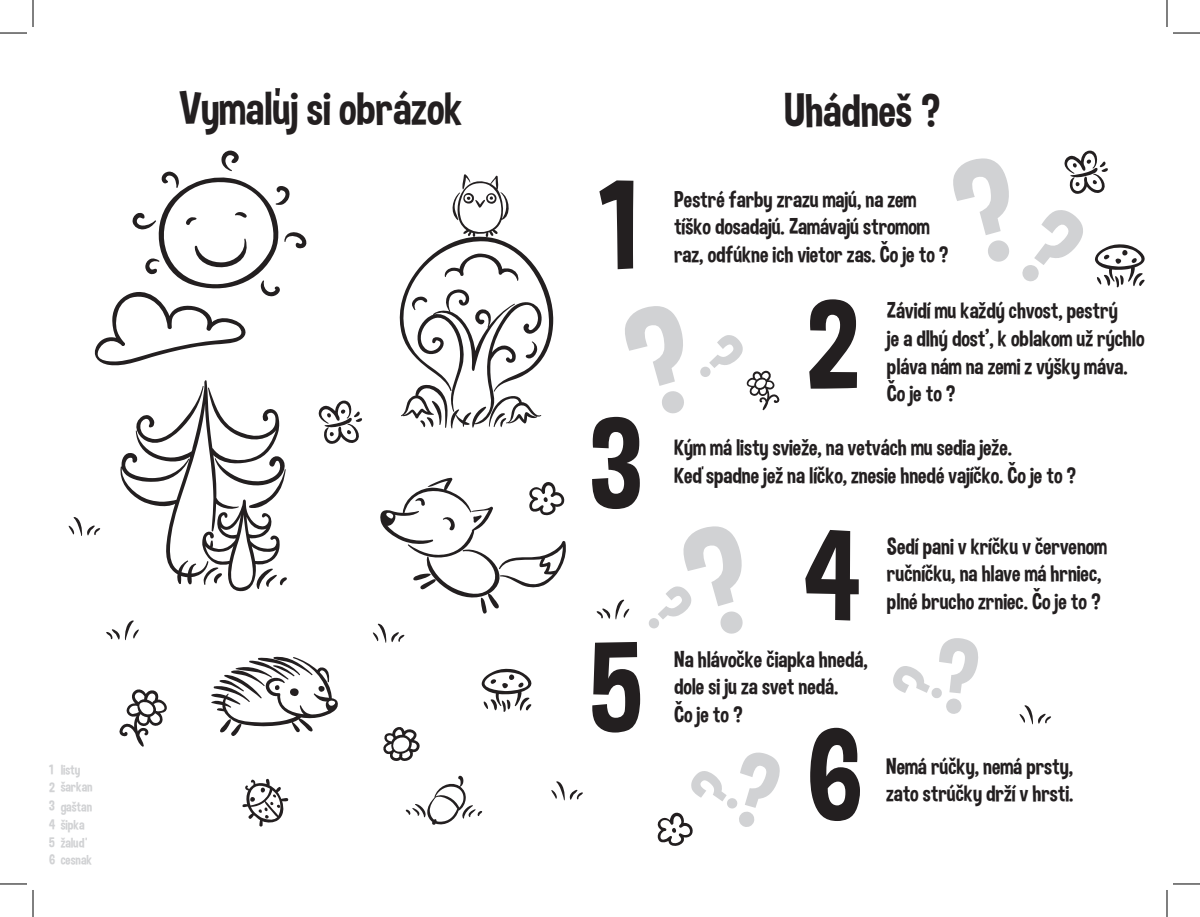
<style>
.page{position:relative;width:1200px;height:917px;background:#fff}
.page>*{position:absolute;margin:0;border:0;box-sizing:border-box;transform-origin:0 0}
.t1{font:127.6px/225.4px "Dimbo";color:#231f20}
.t2{font:47px "Dimbo";color:#231f20}
.t3{font:23px/27.6px "Dimbo";color:#231f20}
.t4{font:14px/17.8px "Dimbo";color:#d1d2d4}
</style>
<div class="page">
<svg style="left:242px;top:778px;width:47px;height:49px"></svg>
<svg style="left:119px;top:689px;width:48px;height:58px"></svg>
<svg style="left:383px;top:727px;width:37px;height:34px"></svg>
<svg style="left:406px;top:775px;width:76px;height:50px"></svg>
<svg style="left:94px;top:150px;width:213px;height:216px"></svg>
<svg style="left:120px;top:380px;width:167px;height:212px"></svg>
<svg style="left:481px;top:668px;width:51px;height:44px"></svg>
<svg style="left:1095px;top:244px;width:50px;height:43px"></svg>
<svg style="left:318px;top:400px;width:44px;height:44px"></svg>
<svg style="left:1064px;top:150px;width:44px;height:44px"></svg>
<svg style="left:211px;top:656px;width:127px;height:80px"></svg>
<svg style="left:373px;top:623px;width:31px;height:20px"></svg>
<svg style="left:1019px;top:705px;width:32px;height:19px"></svg>
<svg style="left:551px;top:781px;width:32px;height:19px"></svg>
<svg style="left:69px;top:517px;width:31px;height:19px"></svg>
<svg style="left:106px;top:620px;width:33px;height:20px"></svg>
<svg style="left:596px;top:599px;width:33px;height:20px"></svg>
<svg style="left:380px;top:477px;width:186px;height:137px"></svg>
<svg style="left:399px;top:174px;width:155px;height:254px"></svg>
<svg style="left:275px;top:88px;width:5px;height:8px"></svg>
<svg style="left:1022px;top:210px;width:61px;height:71px"></svg>
<svg style="left:625px;top:306px;width:59px;height:107px"></svg>
<svg style="left:700px;top:335px;width:80px;height:75px"></svg>
<svg style="left:649px;top:526px;width:94px;height:108px"></svg>
<svg style="left:657px;top:752px;width:123px;height:94px"></svg>
<svg style="left:893px;top:638px;width:85px;height:76px"></svg>
<svg style="left:953px;top:158px;width:56px;height:104px"></svg>
<svg style="left:0;top:33px;width:27px;height:1px"></svg>
<svg style="left:1173px;top:33px;width:27px;height:1px"></svg>
<svg style="left:0;top:883px;width:27px;height:1px"></svg>
<svg style="left:33px;top:0;width:1px;height:27px"></svg>
<svg style="left:33px;top:890px;width:1px;height:26px"></svg>
<svg style="left:1166px;top:0;width:2px;height:27px"></svg>
<svg style="left:1166px;top:883px;width:34px;height:33px"></svg>
<p class="t4" style="left:49px;top:760px;width:45px;line-height:17.3px">1 listy<br>2 šarkan</p>
<p class="t4" style="left:49px;top:797px;width:44px">3 gaštan<br>4 šipka<br>5 žalud<br>6 cesnak</p>
<h2 class="t2" style="left:180px;top:79px;width:284px">Vymaluj si obrázok</h2>
<h2 class="t2" style="left:784px;top:82px;width:158px">Uhádneš ?</h2>
<h1 class="t1" style="left:598px;top:113px;width:39px">1</h1>
<h1 class="t1" style="left:590px;top:351px;width:53px">3<br>5</h1>
<p class="t3" style="left:674px;top:185px;width:276px">Pestré farby zrazu majú, na zem tíško dosadajú. Zamávajú stromom raz, odfúkne ich vietor zas. Čo je to ?</p>
<p class="t3" style="left:887px;top:296px;width:259px">Závidí mu každý chvost, pestrý<br>je a dlhý dosť, k oblakom už rýchlo pláva nám na zemi z výšky máva.<br>Čo je to ?</p>
<h1 class="t1" style="left:806px;top:233px;width:55px">2</h1>
<p class="t3" style="left:674px;top:433px;width:404px">Kým má listy svieže, na vetvách mu sedia ježe.<br>Ked spadne jež na líčko, znesie hnedé vajíčko. Čo je to ?</p>
<h1 class="t1" style="left:804px;top:464px;width:59px">4</h1>
<p class="t3" style="left:674px;top:645px;width:195px">Na hlávočke čiapka hnedá, dole si ju za svet nedá.<br>Čo je to ?</p>
<h1 class="t1" style="left:807px;top:664px;width:57px">6</h1>
<p class="t3" style="left:887px;top:532px;width:222px">Sedí pani v kríčku v červenom ručníčku, na hlave má hrniec, plné brucho zrniec. Čo je to ?</p>
<p class="t3" style="left:886px;top:752px;width:189px">Nemá rúčky, nemá prsty, zato strúčky drží v hrsti.</p>
</div>
